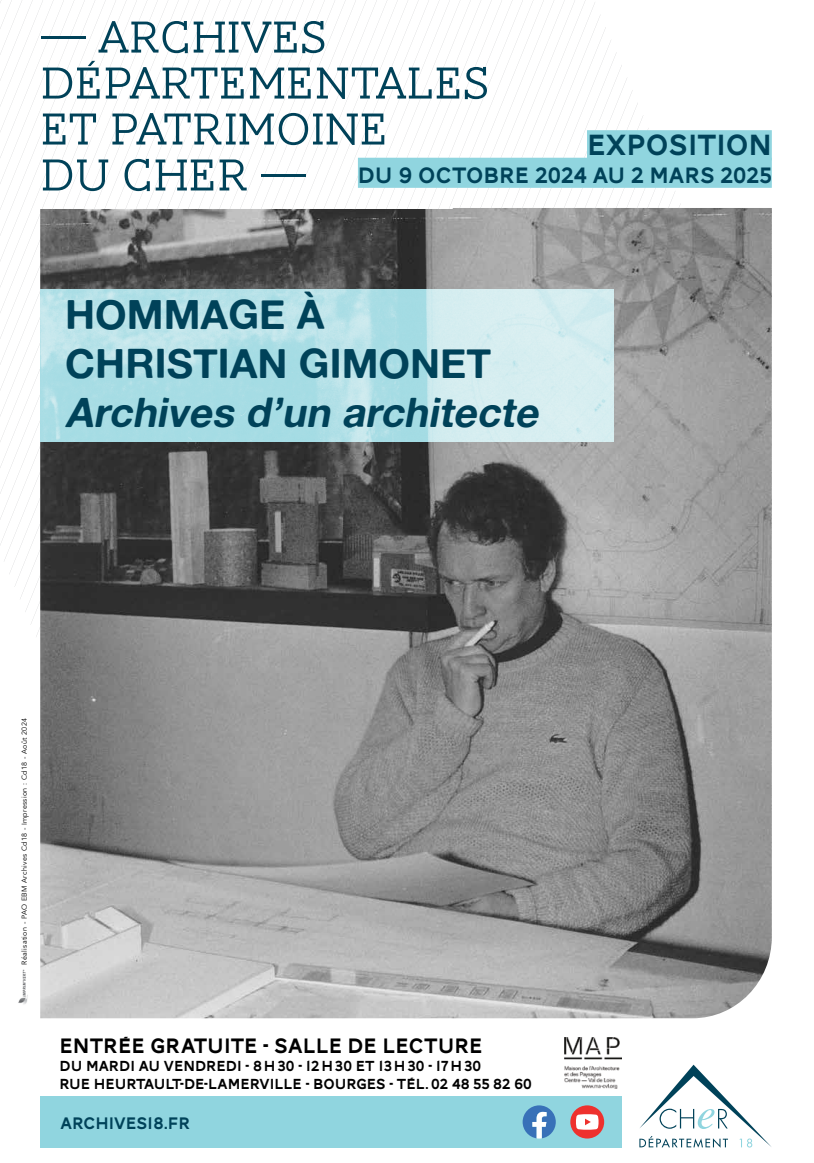
<style>
.page{position:relative;width:814px;height:1163px;background:#fff}
.page>*{position:absolute;margin:0;border:0;box-sizing:border-box;transform-origin:0 0}
.t1{font:italic 40.9px "Alte Haas Grotesk Bold";color:#004259}
.t2{font:40.6px/48.7px "Alte Haas Grotesk Bold";color:#004259}
.t3{font:30.1px "AW Conqueror Carved One";color:#004259}
.t4{font:22.9px "AW Conqueror Carved One";color:#004259}
.t5{font:21.5px "AW Conqueror Carved One";color:#000}
.t6{font:17.2px "AW Conqueror Carved One";color:#004259}
.t7{font:15px "AW Conqueror Carved One";color:#000}
.t8{font:7.2px "Avenir";letter-spacing:.04em;color:#000}
</style>
<div class="page">
<img style="left:40px;top:208px;width:731px;height:810px">
<img style="left:40px;top:289px;width:573px;height:152px">
<div style="left:40px;top:1095px;width:581px;height:52px;background:#90d5df"></div>
<svg style="left:639px;top:1064px;width:132px;height:83px"></svg>
<svg style="left:522px;top:1105px;width:33px;height:33px"></svg>
<div style="left:570px;top:1105px;width:34px;height:33px;background:#ee312e;border-radius:50%"></div>
<svg style="left:576px;top:1114px;width:22px;height:15px"></svg>
<img style="left:564px;top:1037px;width:57px;height:50px">
<div style="left:587px;top:130px;width:184px;height:30px;background:#90d5df"></div>
<div style="left:358px;top:158px;width:413px;height:30px;background:#90d5df"></div>
<svg style="left:465px;top:67px;width:22px;height:32px"></svg>
<svg style="left:0;top:0;width:459px;height:360px"></svg>
<hr style="left:261px;top:174px;width:44px;height:2px;background:#004259">
<img style="left:18px;top:969px;width:10px;height:35px">
<h3 class="t3" style="left:587px;top:132px;width:186px">EXPOSITION</h3>
<h3 class="t4" style="left:358px;top:165px;width:415px">DU 9 OCTOBRE 2024 AU 2 MARS 2025</h3>
<h2 class="t2" style="left:65px;top:289px;width:427px">HOMMAGE À<br>CHRISTIAN GIMONET</h2>
<h1 class="t1" style="left:65px;top:387px;width:483px">Archives d’un architecte</h1>
<p class="t8" style="left:20px;top:964px;width:248px;rotate:-90deg">Réalisation - PAO EBM Archives Cd18 - Impression : Cd18 - Août 2024</p>
<h3 class="t5" style="left:59px;top:1036px;width:425px">ENTRÉE GRATUITE - SALLE DE LECTURE</h3>
<p class="t7" style="left:59px;top:1058px;width:423px">DU MARDI AU VENDREDI - 8H30 - 12H30 ET 13H30 - 17H30</p>
<p class="t7" style="left:59px;top:1076px;width:474px">RUE HEURTAULT-DE-LAMERVILLE - BOURGES - TÉL. 02 48 55 82 60</p>
<p class="t6" style="left:61px;top:1114px;width:131px">ARCHIVES18.FR</p>
</div>
